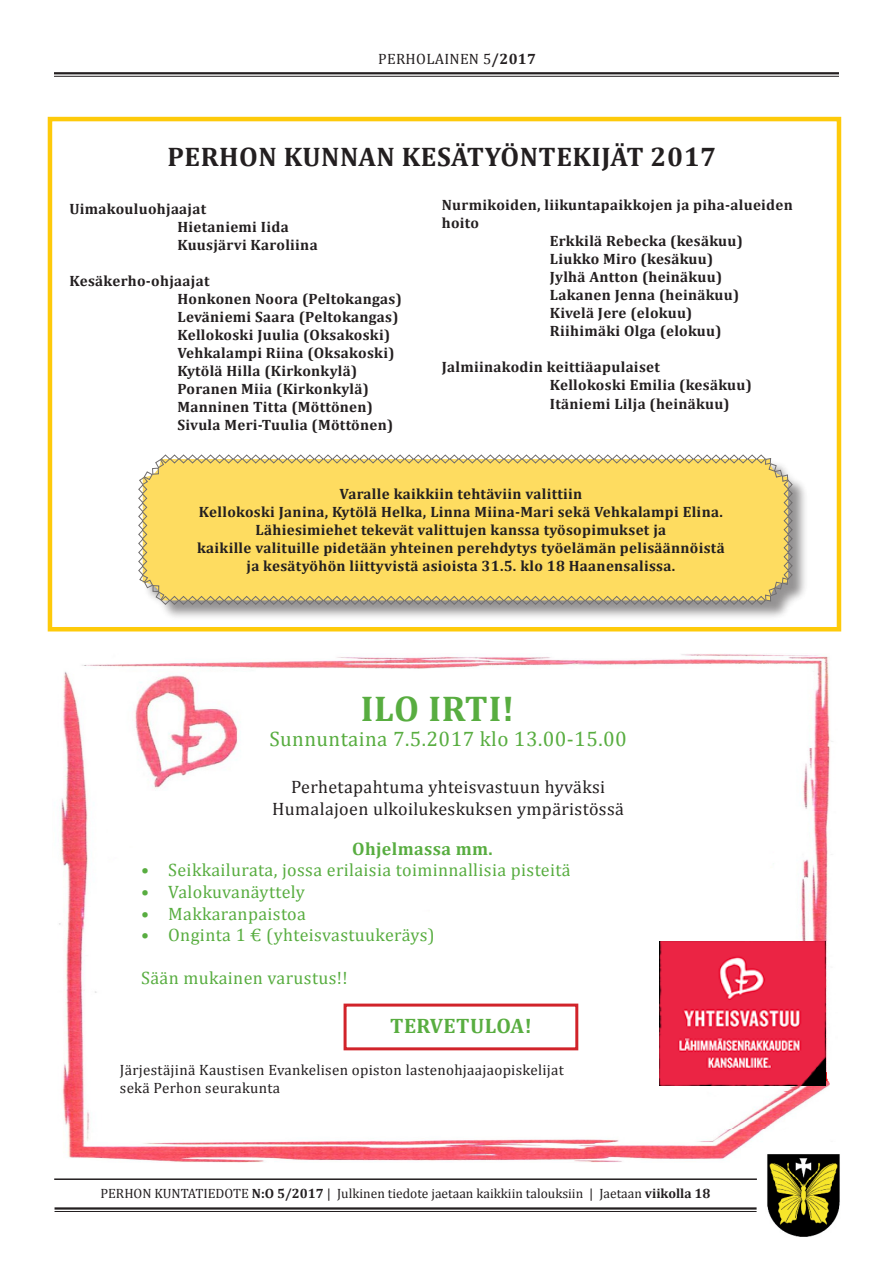
<style>
.page{position:relative;width:893px;height:1263px;background:#fff}
.page>*{position:absolute;margin:0;border:0;box-sizing:border-box;transform-origin:0 0}
.Väliotsikko_-_keskit{font:700 36px "Cambria";letter-spacing:.02em;color:#58ad40}
.Väliotsikko_-_keskit-2{font:700 27px "Cambria";letter-spacing:.02em;color:#231f20}
.Leipäteksti{font:21px "Cambria";letter-spacing:.02em;color:#58ad40}
.Väliotsikko_-_keskit-3{font:700 21px "Cambria";letter-spacing:.02em;color:#58ad40}
.Leipäteksti-2{font:18px "Cambria";letter-spacing:.02em;color:#58ad40}
.Leipäteksti-3{font:18px "Cambria";letter-spacing:.02em;color:#231f20}
.Väliotsikko_-_keskit-4{font:700 18px "Cambria";letter-spacing:.02em;color:#58ad40}
.Väliotsikko_-_keskit-5{font:700 15px/18px "Cambria";letter-spacing:.02em;color:#231f20;text-align:center}
.Väliotsikko_-_keskit-6{font:15px/18px "Cambria";letter-spacing:.02em;color:#231f20}
.t1{font:13.5px "Cambria";color:#231f20}
.s1{font-weight:700}
</style>
<div class="page">
<hr style="left:54px;top:72px;width:785px;height:2px;background:#231f20">
<hr style="left:54px;top:76px;width:785px;height:1px;background:#231f20">
<div style="left:48px;top:117px;width:793px;height:514px;border:4px solid #feca0a"></div>
<div style="left:142px;top:458px;width:668px;height:164px;background:#231f20;opacity:.75"></div>
<svg style="left:138px;top:454px;width:655px;height:151px;background:#f5d768"></svg>
<img style="left:59px;top:654px;width:774px;height:508px">
<img style="left:120px;top:670px;width:135px;height:39px">
<img style="left:120px;top:709px;width:135px;height:41px">
<img style="left:120px;top:750px;width:135px;height:41px">
<img style="left:120px;top:791px;width:135px;height:3px">
<hr style="left:55px;top:1207px;width:702px;height:2px;background:#231f20">
<hr style="left:55px;top:1211px;width:702px;height:1px;background:#231f20">
<hr style="left:54px;top:1178px;width:703px;height:2px;background:#231f20">
<img style="left:766px;top:1153px;width:74px;height:84px">
<div style="left:344px;top:1003px;width:234px;height:47px;border:3px solid #d1232a"></div>
<img style="left:659px;top:941px;width:167px;height:144px">
<p class="Väliotsikko_-_keskit-6" style="left:378px;top:50px;width:159px">PERHOLAINEN 5<span class="s1">/2017</span></p>
<p class="Väliotsikko_-_keskit-2" style="left:167px;top:137px;width:550px">PERHON KUNNAN KESÄTYÖNTEKIJÄT 2017</p>
<p class="Väliotsikko_-_keskit-5" style="left:69px;top:199px;width:138px">Uimakouluohjaajat</p>
<p class="Väliotsikko_-_keskit-5" style="left:177px;top:217px;width:113px">Hietaniemi Iida</p>
<p class="Väliotsikko_-_keskit-5" style="left:177px;top:235px;width:142px">Kuusjärvi Karoliina</p>
<p class="Väliotsikko_-_keskit-5" style="left:69px;top:271px;width:142px">Kesäkerho-ohjaajat</p>
<p class="Väliotsikko_-_keskit-5" style="left:177px;top:289px;width:226px">Honkonen Noora (Peltokangas)</p>
<p class="Väliotsikko_-_keskit-5" style="left:177px;top:307px;width:222px">Leväniemi Saara (Peltokangas)</p>
<p class="Väliotsikko_-_keskit-5" style="left:177px;top:325px;width:214px">Kellokoski Juulia (Oksakoski)</p>
<p class="Väliotsikko_-_keskit-5" style="left:177px;top:343px;width:219px">Vehkalampi Riina (Oksakoski)</p>
<p class="Väliotsikko_-_keskit-5" style="left:177px;top:361px;width:181px">Kytölä Hilla (Kirkonkylä)</p>
<p class="Väliotsikko_-_keskit-5" style="left:177px;top:379px;width:193px">Poranen Miia (Kirkonkylä)</p>
<p class="Väliotsikko_-_keskit-5" style="left:177px;top:397px;width:197px">Manninen Titta (Möttönen)</p>
<p class="Väliotsikko_-_keskit-5" style="left:177px;top:415px;width:217px">Sivula Meri-Tuulia (Möttönen)</p>
<p class="Väliotsikko_-_keskit-5" style="left:442px;top:196px;width:353px;text-align:left">Nurmikoiden, liikuntapaikkojen ja piha-alueiden hoito</p>
<p class="Väliotsikko_-_keskit-5" style="left:550px;top:232px;width:195px">Erkkilä Rebecka (kesäkuu)</p>
<p class="Väliotsikko_-_keskit-5" style="left:550px;top:250px;width:165px">Liukko Miro (kesäkuu)</p>
<p class="Väliotsikko_-_keskit-5" style="left:550px;top:268px;width:174px">Jylhä Antton (heinäkuu)</p>
<p class="Väliotsikko_-_keskit-5" style="left:550px;top:286px;width:191px">Lakanen Jenna (heinäkuu)</p>
<p class="Väliotsikko_-_keskit-5" style="left:550px;top:304px;width:144px">Kivelä Jere (elokuu)</p>
<p class="Väliotsikko_-_keskit-5" style="left:550px;top:322px;width:173px">Riihimäki Olga (elokuu)</p>
<p class="Väliotsikko_-_keskit-5" style="left:442px;top:358px;width:220px">Jalmiinakodin keittiäapulaiset</p>
<p class="Väliotsikko_-_keskit-5" style="left:550px;top:376px;width:204px">Kellokoski Emilia (kesäkuu)</p>
<p class="Väliotsikko_-_keskit-5" style="left:550px;top:394px;width:181px">Itäniemi Lilja (heinäkuu)</p>
<p class="Väliotsikko_-_keskit-5" style="left:199px;top:484px;width:525px">Varalle kaikkiin tehtäviin valittiin<br>Kellokoski Janina, Kytölä Helka, Linna Miina-Mari sekä Vehkalampi Elina.</p>
<p class="Väliotsikko_-_keskit-5" style="left:197px;top:520px;width:529px">Lähiesimiehet tekevät valittujen kanssa työsopimukset ja<br>kaikille valituille pidetään yhteinen perehdytys työelämän pelisäännöistä ja kesätyöhön liittyvistä asioista 31.5. klo 18 Haanensalissa.</p>
<p class="Väliotsikko_-_keskit" style="left:361px;top:683px;width:155px">ILO IRTI!</p>
<p class="Leipäteksti" style="left:269px;top:727px;width:359px">Sunnuntaina 7.5.2017 klo 13.00-15.00</p>
<p class="Leipäteksti-3" style="left:291px;top:776px;width:316px">Perhetapahtuma yhteisvastuun hyväksi</p>
<p class="Leipäteksti-3" style="left:272px;top:798px;width:353px">Humalajoen ulkoilukeskuksen ympäristössä</p>
<p class="Väliotsikko_-_keskit-4" style="left:352px;top:836px;width:142px">Ohjelmassa mm.</p>
<p class="Leipäteksti-2" style="left:141px;top:860px;width:431px">• Seikkailurata, jossa erilaisia toiminnallisia pisteitä</p>
<p class="Leipäteksti-2" style="left:141px;top:881px;width:165px">• Valokuvanäyttely</p>
<p class="Leipäteksti-2" style="left:141px;top:903px;width:166px">• Makkaranpaistoa</p>
<p class="Leipäteksti-2" style="left:141px;top:924px;width:295px">• Onginta 1 € (yhteisvastuukeräys)</p>
<p class="Leipäteksti-2" style="left:141px;top:968px;width:208px">Sään mukainen varustus!!</p>
<p class="Väliotsikko_-_keskit-3" style="left:390px;top:1011px;width:143px">TERVETULOA!</p>
<p class="Väliotsikko_-_keskit-6" style="left:120px;top:1060px;width:445px">Järjestäjinä Kaustisen Evankelisen opiston lastenohjaajaopiskelijat sekä Perhon seurakunta</p>
<p class="t1" style="left:101px;top:1186px;width:611px">PERHON KUNTATIEDOTE <span class="s1">N:O 5/2017</span> | Julkinen tiedote jaetaan kaikkiin talouksiin | Jaetaan <span class="s1">viikolla 18</span></p>
</div>
